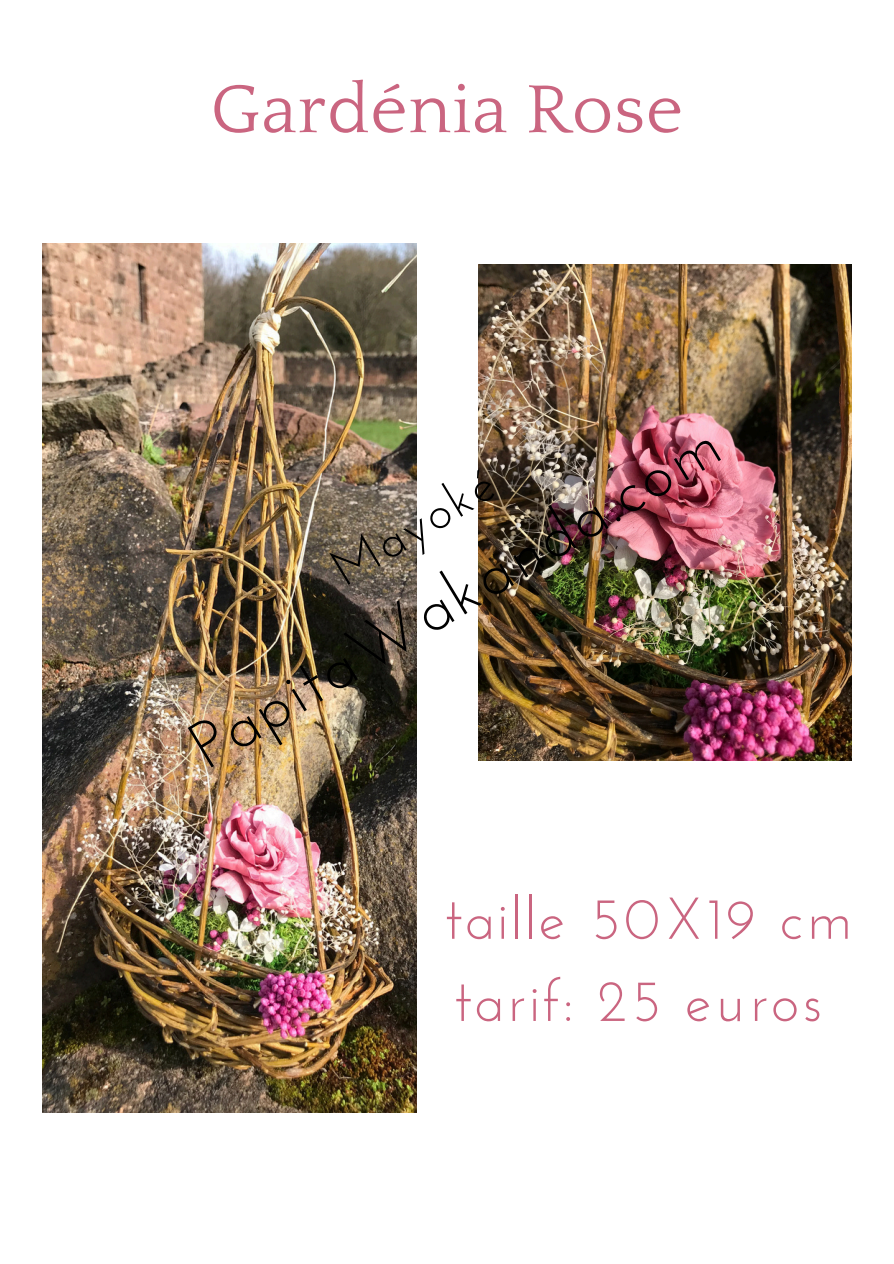
<style>
.page{position:relative;width:894px;height:1264px;background:#fff}
.page>*{position:absolute;margin:0;border:0;box-sizing:border-box;transform-origin:0 0}
.t1{font:70.8px "Quattrocento";letter-spacing:.01em;color:#ca6580}
.t2{font:66px "Josefin Sans";color:#000}
.t3{font:58.8px "Josefin Sans";letter-spacing:.05em;color:#ca6580}
.t4{font:51px "Josefin Sans";color:#000}
</style>
<div class="page">
<img style="left:478px;top:264px;width:372px;height:496px">
<img style="left:43px;top:243px;width:373px;height:868px">
<p class="t1" style="left:210px;top:72px;width:474px">Gardénia Rose</p>
<p class="t2" style="left:181px;top:727px;width:607px;rotate:-31deg">PapitaWakanda.com</p>
<p class="t4" style="left:324px;top:554px;width:183px;rotate:-31deg">Mayoké</p>
<h1 class="t3" style="left:444px;top:894px;width:409px">taille 50X19 cm</h1>
<p class="t3" style="left:454px;top:976px;width:370px">tarif: 25 euros</p>
</div>
